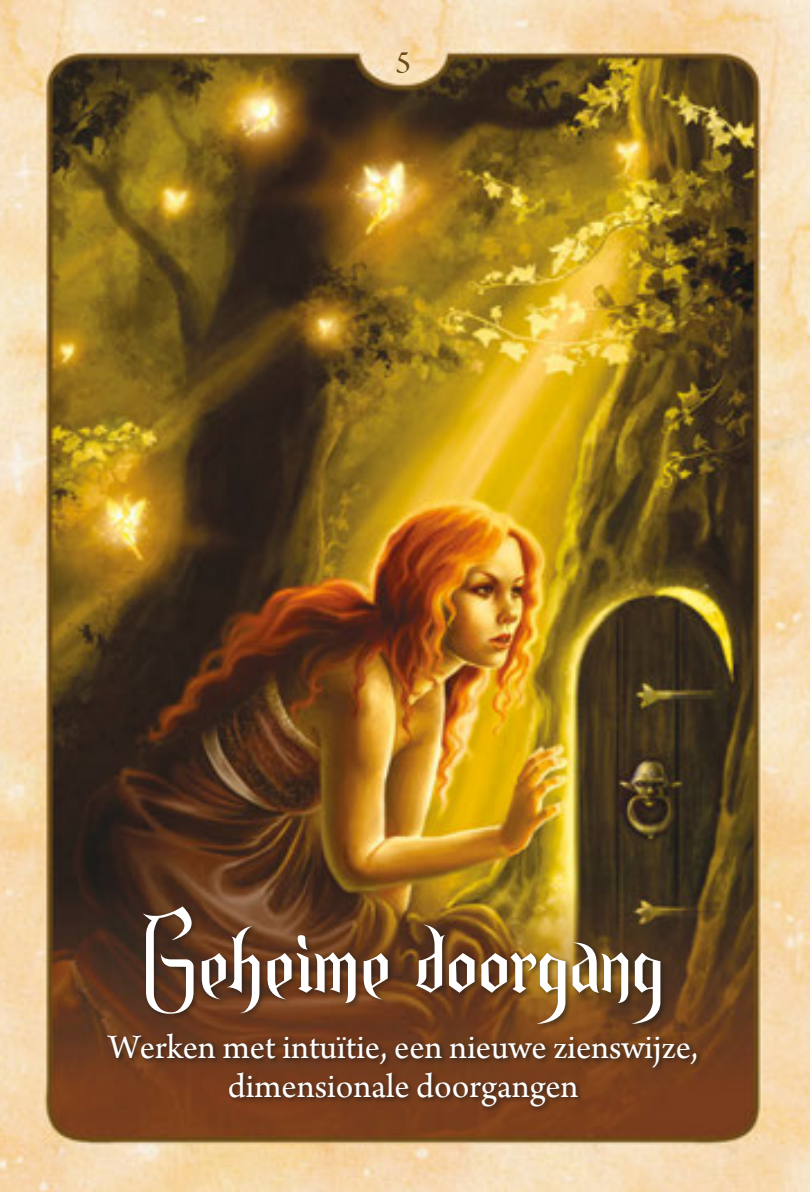
<style>
.page{position:relative;width:810px;height:1192px;background:#fff}
.page>*{position:absolute;margin:0;border:0;box-sizing:border-box;transform-origin:0 0}
.t1{font:72px "Endor";color:#fff}
.t2{font:36px/39px "Arno Pro";color:#fff;text-align:center}
.t3{font:33px "Arno Pro";color:#6d4c17}
</style>
<div class="page">
<img style="left:0;top:0;width:810px;height:1192px">
<div style="left:105px;top:903px;width:599px;height:210px;background:#1d1d1b;opacity:.55"></div>
<svg style="left:805px;top:0;width:5px;height:3px"></svg>
<svg style="left:805px;top:1189px;width:5px;height:3px"></svg>
<p class="t3" style="left:395px;top:43px;width:17px">5</p>
<h1 class="t1" style="left:143px;top:926px;width:522px">Geheime doorgang</h1>
<p class="t2" style="left:108px;top:1029px;width:591px">Werken met intuïtie, een nieuwe zienswijze, dimensionale doorgangen</p>
</div>
